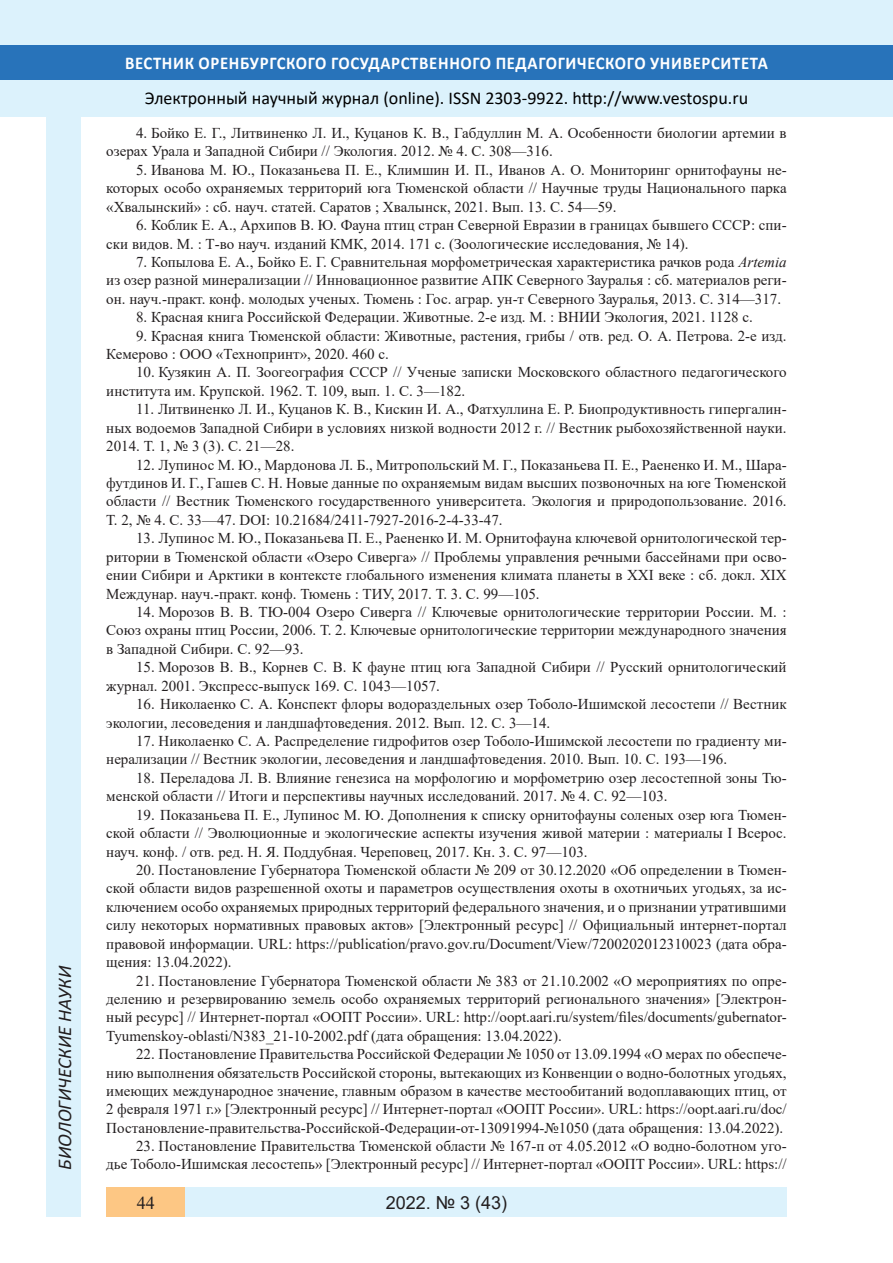
<style>
.page{position:relative;width:893px;height:1263px;background:#fff}
.page>*{position:absolute;margin:0;border:0;box-sizing:border-box;transform-origin:0 0}
.t1{font:italic 19.5px "Calibri";color:#231f20}
.t2{font:18px "Calibri";color:#000}
.t3{font:700 18px "Calibri";letter-spacing:.04em;color:#fff;scale:.93 1}
.t4{font:18px "Arial";color:#231f20}
.t5{font:18px "Times New Roman";color:#231f20}
.литература{font:15px/18.5px "Times New Roman";color:#231f20;text-align:justify}
.s1{font-style:italic}
</style>
<div class="page">
<div style="left:0;top:0;width:893px;height:116px;background:#dcf2fc"></div>
<div style="left:0;top:45px;width:893px;height:34px;background:#2873ba"></div>
<div style="left:106px;top:1188px;width:681px;height:29px;background:#dcf2fc"></div>
<div style="left:106px;top:1188px;width:79px;height:29px;background:#fdc784"></div>
<div style="left:47px;top:116px;width:34px;height:1101px;background:#dcf2fc"></div>
<h1 class="t1" style="left:51px;top:1170px;width:206px;rotate:-90deg">БИОЛОГИЧЕСКИЕ НАУКИ</h1>
<p class="t3" style="left:125px;top:50px;width:693px">ВЕСТНИК ОРЕНБУРГСКОГО ГОСУДАРСТВЕННОГО ПЕДАГОГИЧЕСКОГО УНИВЕРСИТЕТА</p>
<p class="t2" style="left:145px;top:85px;width:605px">Электронный научный журнал (online). ISSN 2303-9922. http://www.vestospu.ru</p>
<p class="литература" style="left:106px;top:123px;width:682px;text-indent:30px">4. Бойко Е. Г., Литвиненко Л. И., Куцанов К. В., Габдуллин М. А. Особенности биологии артемии в озерах Урала и Западной Сибири // Экология. 2012. № 4. С. 308—316.</p>
<p class="литература" style="left:106px;top:160px;width:682px;text-indent:30px">5. Иванова М. Ю., Показаньева П. Е., Климшин И. П., Иванов А. О. Мониторинг орнитофауны не&shy;которых особо охраняемых территорий юга Тюменской области // Научные труды Национального парка «Хвалынский» : сб. науч. статей. Саратов ; Хвалынск, 2021. Вып. 13. С. 54—59.</p>
<p class="литература" style="left:106px;top:215px;width:682px;text-indent:30px">6. Коблик Е. А., Архипов В. Ю. Фауна птиц стран Северной Евразии в границах бывшего СССР: спи&shy;ски видов. М. : Т-во науч. изданий КМК, 2014. 171 с. (Зоологические исследования, № 14).</p>
<p class="литература" style="left:106px;top:252px;width:682px;text-indent:30px">7. Копылова Е. А., Бойко Е. Г. Сравнительная морфометрическая характеристика рачков рода <span class="s1">Artemia </span>из озер разной минерализации // Инновационное развитие АПК Северного Зауралья : сб. материалов реги&shy;он. науч.-практ. конф. молодых ученых. Тюмень : Гос. аграр. ун-т Северного Зауралья, 2013. С. 314—317.</p>
<p class="литература" style="left:136px;top:307px;width:618px">8. Красная книга Российской Федерации. Животные. 2-е изд. М. : ВНИИ Экология, 2021. 1128 с.</p>
<p class="литература" style="left:106px;top:326px;width:682px;text-indent:30px">9. Красная книга Тюменской области: Животные, растения, грибы / отв. ред. О. А. Петрова. 2-е изд.<br>Кемерово : ООО «Технопринт», 2020. 460 с.</p>
<p class="литература" style="left:106px;top:363px;width:682px;text-indent:30px">10. Кузякин А. П. Зоогеография СССР // Ученые записки Московского областного педагогического института им. Крупской. 1962. Т. 109, вып. 1. С. 3—182.</p>
<p class="литература" style="left:106px;top:400px;width:682px;text-indent:30px">11. Литвиненко Л. И., Куцанов К. В., Кискин И. А., Фатхуллина Е. Р. Биопродуктивность гипергалин&shy;ных водоемов Западной Сибири в условиях низкой водности 2012 г. // Вестник рыбохозяйственной науки.<br>2014. Т. 1, № 3 (3). С. 21—28.</p>
<p class="литература" style="left:106px;top:455px;width:682px;text-indent:30px">12. Лупинос М. Ю., Мардонова Л. Б., Митропольский М. Г., Показаньева П. Е., Раененко И. М., Шара&shy;футдинов И. Г., Гашев С. Н. Новые данные по охраняемым видам высших позвоночных на юге Тюменской области // Вестник Тюменского государственного университета. Экология и природопользование. 2016.<br>Т. 2, № 4. С. 33—47. DOI: 10.21684/2411-7927-2016-2-4-33-47.</p>
<p class="литература" style="left:106px;top:529px;width:682px;text-indent:30px">13. Лупинос М. Ю., Показаньева П. Е., Раененко И. М. Орнитофауна ключевой орнитологической тер&shy;ритории в Тюменской области «Озеро Сиверга» // Проблемы управления речными бассейнами при осво&shy;ении Сибири и Арктики в контексте глобального изменения климата планеты в XXI веке : сб. докл. XIX Междунар. науч.-практ. конф. Тюмень : ТИУ, 2017. Т. 3. С. 99—105.</p>
<p class="литература" style="left:106px;top:602px;width:682px;text-indent:30px">14. Морозов В. В. ТЮ-004 Озеро Сиверга // Ключевые орнитологические территории России. М. :<br>Союз охраны птиц России, 2006. Т. 2. Ключевые орнитологические территории международного значения в Западной Сибири. С. 92—93.</p>
<p class="литература" style="left:106px;top:657px;width:682px;text-indent:30px">15. Морозов В. В., Корнев С. В. К фауне птиц юга Западной Сибири // Русский орнитологический журнал. 2001. Экспресс-выпуск 169. С. 1043—1057.</p>
<p class="литература" style="left:106px;top:694px;width:682px;text-indent:30px">16. Николаенко С. А. Конспект флоры водораздельных озер Тоболо-Ишимской лесостепи // Вестник экологии, лесоведения и ландшафтоведения. 2012. Вып. 12. С. 3—14.</p>
<p class="литература" style="left:106px;top:731px;width:682px;text-indent:30px">17. Николаенко С. А. Распределение гидрофитов озер Тоболо-Ишимской лесостепи по градиенту ми&shy;нерализации // Вестник экологии, лесоведения и ландшафтоведения. 2010. Вып. 10. С. 193—196.</p>
<p class="литература" style="left:106px;top:768px;width:682px;text-indent:30px">18. Переладова Л. В. Влияние генезиса на морфологию и морфометрию озер лесостепной зоны Тю&shy;менской области // Итоги и перспективы научных исследований. 2017. № 4. С. 92—103.</p>
<p class="литература" style="left:106px;top:805px;width:682px;text-indent:30px">19. Показаньева П. Е., Лупинос М. Ю. Дополнения к списку орнитофауны соленых озер юга Тюмен&shy;ской области // Эволюционные и экологические аспекты изучения живой материи : материалы I Всерос. науч. конф. / отв. ред. Н. Я. Поддубная. Череповец, 2017. Кн. 3. С. 97—103.</p>
<p class="литература" style="left:106px;top:860px;width:682px;text-indent:30px">20. Постановление Губернатора Тюменской области № 209 от 30.12.2020 «Об определении в Тюмен&shy;ской области видов разрешенной охоты и параметров осуществления охоты в охотничьих угодьях, за ис&shy;ключением особо охраняемых природных территорий федерального значения, и о признании утратившими силу некоторых нормативных правовых актов» [Электронный ресурс] // Официальный интернет-портал правовой информации. URL: https://publication/pravo.gov.ru/Document/View/7200202012310023 (дата обра&shy;щения: 13.04.2022).</p>
<p class="литература" style="left:106px;top:971px;width:682px;text-indent:30px">21. Постановление Губернатора Тюменской области № 383 от 21.10.2002 «О мероприятиях по опре&shy;делению и резервированию земель особо охраняемых территорий регионального значения» [Электрон&shy;ный ресурс] // Интернет-портал «ООПТ России». URL: http://oopt.aari.ru/system/files/documents/gubernator-Tyumenskoy-oblasti/N383_21-10-2002.pdf (дата обращения: 13.04.2022).</p>
<p class="литература" style="left:106px;top:1044px;width:682px;text-indent:30px">22. Постановление Правительства Российской Федерации № 1050 от 13.09.1994 «О мерах по обеспече&shy;нию выполнения обязательств Российской стороны, вытекающих из Конвенции о водно-болотных угодьях, имеющих международное значение, главным образом в качестве местообитаний водоплавающих птиц, от 2 февраля 1971 г.» [Электронный ресурс] // Интернет-портал «ООПТ России». URL: https://oopt.aari.ru/doc/ Постановление-правительства-Российской-Федерации-от-13091994-№1050 (дата обращения: 13.04.2022).</p>
<p class="литература" style="left:106px;top:1137px;width:682px;text-align:right">23. Постановление Правительства Тюменской области № 167-п от 4.05.2012 «О водно-болотном уго-<br>дье Тоболо-Ишимская лесостепь» [Электронный ресурс] // Интернет-портал «ООПТ России». URL: https://</p>
<p class="t5" style="left:137px;top:1190px;width:19px">44</p>
<p class="t4" style="left:386px;top:1190px;width:123px">2022. № 3 (43)</p>
</div>
